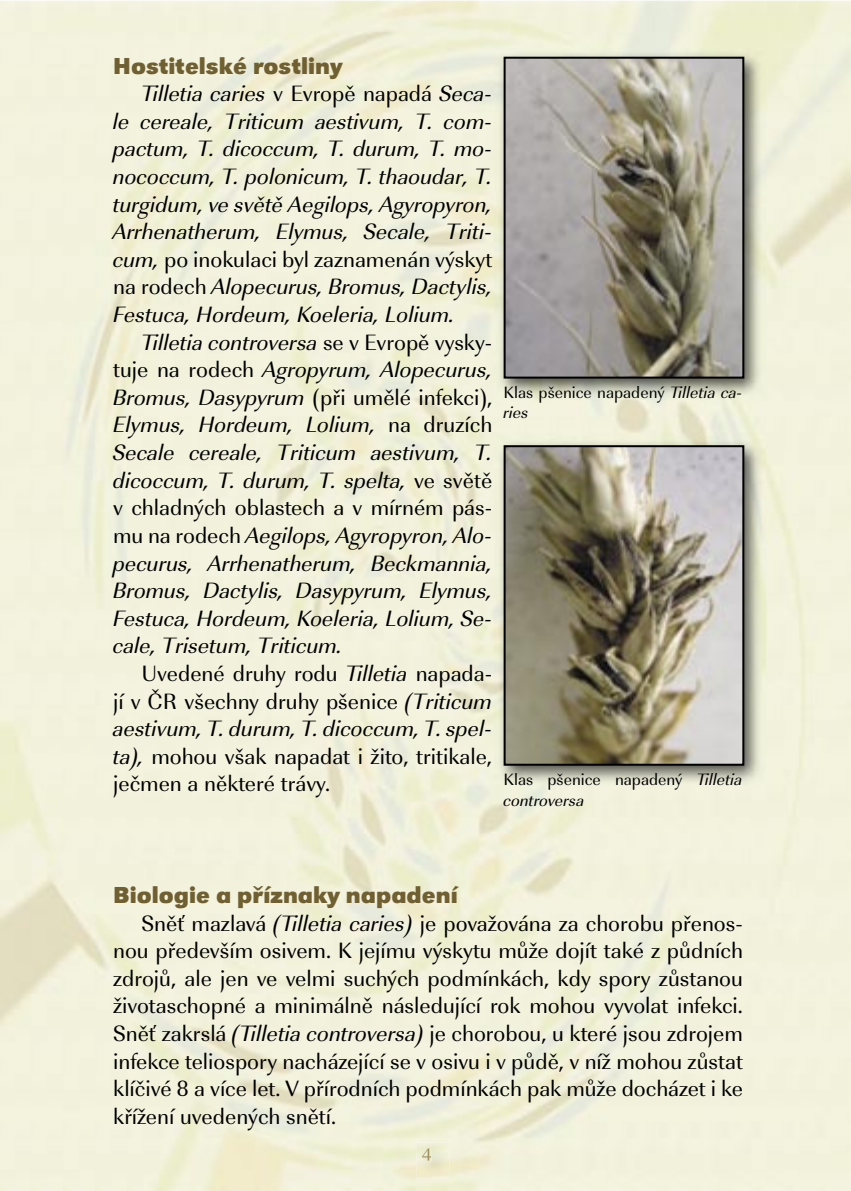
<style>
.page{position:relative;width:851px;height:1191px;background:#fff}
.page>*{position:absolute;margin:0;border:0;box-sizing:border-box;transform-origin:0 0}
.t1{font:700 24px "URW Grotesk TOT";color:#706031}
.t2{font:italic 23px/27.6px "URW Imperial TCE";color:#000;text-align:justify}
.t3{font:23px/27.6px "URW Imperial TCE";color:#000;text-align:justify}
.t4{font:17px/20.4px "URW Imperial TCE";color:#000}
.s1{font-style:normal}
.s2{font-style:italic}
</style>
<div class="page">
<img style="left:416px;top:1142px;width:33px;height:36px">
<svg style="left:422px;top:1148px;width:9px;height:12px"></svg>
<img style="left:495px;top:48px;width:270px;height:351px">
<svg style="left:503px;top:57px;width:241px;height:321px;background:#98948a"></svg>
<img style="left:495px;top:436px;width:270px;height:349px">
<svg style="left:503px;top:445px;width:241px;height:320px;background:#958f7d"></svg>
<p class="t1" style="left:113px;top:51px;width:231px">Hostitelské rostliny</p>
<p class="t2" style="left:113px;top:80px;width:380px;text-indent:28px">Tilletia caries <span class="s1">v Evropě napadá</span> Seca&shy;le cereale, Triticum aestivum, T. com&shy;pactum, T. dicoccum, T. durum, T. mo&shy;nococcum, T. polonicum, T. thaoudar, T. turgidum, ve světě Aegilops, Agyropyron, Arrhenatherum, Elymus, Secale, Triti&shy;cum, <span class="s1">po inokulaci byl zaznamenán výskyt na rodech</span> Alopecurus, Bromus, Dactylis, Festuca, Hordeum, Koeleria, Lolium.</p>
<p class="t2" style="left:113px;top:329px;width:380px;text-indent:28px">Tilletia controversa <span class="s1">se v Evropě vysky&shy;tuje na rodech</span> Agropyrum, Alopecurus, Bromus, Dasypyrum <span class="s1">(při umělé infekci), </span>Elymus, Hordeum, Lolium, <span class="s1">na druzích </span>Secale cereale, Triticum aestivum, T. dicoccum, T. durum, T. spelta, <span class="s1">ve světě v chladných oblastech a v mírném pás&shy;mu na rodech</span> Aegilops, Agyropyron, Alo&shy;pecurus, Arrhenatherum, Beckmannia, Bromus, Dactylis, Dasypyrum, Elymus, Festuca, Hordeum, Koeleria, Lolium, Se&shy;cale, Trisetum, Triticum.</p>
<p class="t3" style="left:113px;top:660px;width:380px;text-indent:28px">Uvedené druhy rodu <span class="s2">Tilletia</span> napada&shy;jí v ČR všechny druhy pšenice <span class="s2">(Triticum aestivum, T. durum, T. dicoccum, T. spel&shy;ta),</span> mohou však napadat i žito, tritikale, ječmen a některé trávy.</p>
<p class="t4" style="left:503px;top:382px;width:240px">Klas pšenice napadený <span class="s2">Tilletia ca&shy;ries</span></p>
<p class="t4" style="left:503px;top:769px;width:240px">Klas pšenice napadený <span class="s2">Tilletia controversa</span></p>
<p class="t1" style="left:113px;top:880px;width:346px">Biologie a příznaky napadení</p>
<p class="t3" style="left:113px;top:909px;width:631px;text-indent:28px">Sněť mazlavá <span class="s2">(Tilletia caries)</span> je považována za chorobu přenos&shy;nou především osivem. K jejímu výskytu může dojít také z půdních zdrojů, ale jen ve velmi suchých podmínkách, kdy spory zůstanou životaschopné a minimálně následující rok mohou vyvolat infekci.<br>Sněť zakrslá <span class="s2">(Tilletia controversa)</span> je chorobou, u které jsou zdrojem infekce teliospory nacházející se v osivu i v půdě, v níž mohou zůstat klíčivé 8 a více let. V přírodních podmínkách pak může docházet i ke křížení uvedených snětí.</p>
</div>
